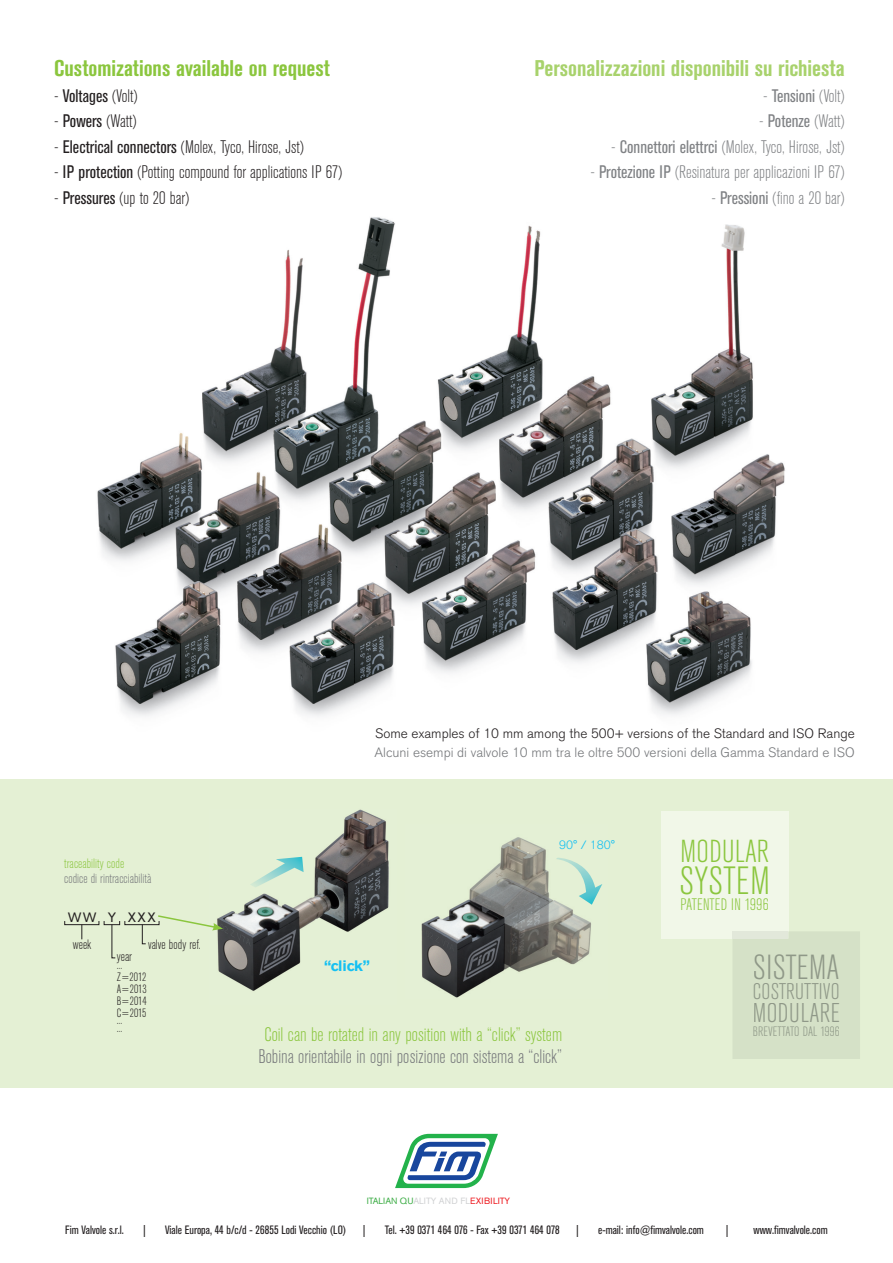
<style>
.page{position:relative;width:893px;height:1263px;background:#fff}
.page>*{position:absolute;margin:0;border:0;box-sizing:border-box;transform-origin:0 0}
.t1{font:300 condensed 39px "Akzidenz Grotesk BE";letter-spacing:.01em;color:#8bc63e}
.t2{font:300 condensed 34.5px "Akzidenz Grotesk BE";letter-spacing:.01em;color:#8f9888}
.t3{font:300 condensed 31.5px "Akzidenz Grotesk BE";letter-spacing:.01em;color:#8bc63e}
.t4{font:300 condensed 27px "Akzidenz Grotesk BE";letter-spacing:.02em;color:#8f9888}
.t5{font:700 condensed 22.5px "Akzidenz Grotesk BE";color:#a8d26c}
.t6{font:700 condensed 22.5px "Akzidenz Grotesk BE";color:#8bc63e}
.t7{font:300 condensed 22.5px "Akzidenz Grotesk BE";letter-spacing:.005em;color:#8f9888}
.t8{font:300 condensed 19.5px "Akzidenz Grotesk BE";color:#76787b}
.t9{font:300 condensed 19.5px "Akzidenz Grotesk BE";color:#8bc63e}
.t10{font:300 condensed 18px "Akzidenz Grotesk BE";color:#231f20}
.t11{font:300 condensed 18px "Akzidenz Grotesk BE";color:#808285}
.t12{font:condensed 18px "Akzidenz Grotesk BE";color:#231f20}
.t13{font:condensed 18px "Akzidenz Grotesk BE";color:#808285}
.t14{font:300 condensed 16.5px "Akzidenz Grotesk BE";letter-spacing:.005em;color:#8bc63e}
.t15{font:700 15px "Akzidenz Grotesk BE";color:#15c0f2}
.t16{font:300 13.5px "Akzidenz Grotesk BE";color:#76787b}
.t17{font:300 13.5px "Akzidenz Grotesk BE";color:#231f20}
.t18{font:300 condensed 13.5px "Akzidenz Grotesk BE";color:#76787b}
.t19{font:300 condensed 13.5px "Akzidenz Grotesk BE";color:#231f20}
.t20{font:300 condensed 13.5px "Akzidenz Grotesk BE";color:#8f9888}
.t21{font:300 condensed 13.5px "Akzidenz Grotesk BE";color:#8bc63e}
.t22{font:13.5px "Akzidenz Grotesk BE";color:#231f20}
.t23{font:condensed 12px "Akzidenz Grotesk BE";color:#231f20}
.t24{font:300 condensed 12px/12px "Akzidenz Grotesk BE";color:#231f20}
.t25{font:300 12px "Akzidenz Grotesk BE";color:#15c0f2}
.t26{font:9px "Akzidenz Grotesk BE";color:#d1d2d4}
.s1{font-weight:300}
.s2{font-weight:400}
.s3{color:#40ae49}
.s4{color:#ee1d23}
</style>
<div class="page">
<img style="left:97px;top:217px;width:688px;height:499px">
<div style="left:0;top:779px;width:893px;height:308px;background:#e4f0d4"></div>
<div style="left:661px;top:811px;width:127px;height:128px;background:#f1f7e8"></div>
<div style="left:733px;top:932px;width:127px;height:127px;background:#d5e1c7"></div>
<div style="left:732px;top:931px;width:56px;height:8px;background:#e2e8da"></div>
<div style="left:754px;top:954px;width:85px;height:25px;background:#d5e1c7"></div>
<div style="left:754px;top:983px;width:86px;height:16px;background:#d5e1c7"></div>
<div style="left:754px;top:1003px;width:85px;height:20px;background:#d5e1c7"></div>
<div style="left:754px;top:1026px;width:85px;height:10px;background:#d5e1c7"></div>
<img style="left:421px;top:837px;width:182px;height:161px">
<img style="left:556px;top:858px;width:46px;height:47px">
<img style="left:212px;top:809px;width:177px;height:182px">
<img style="left:250px;top:857px;width:54px;height:30px">
<svg style="left:395px;top:1134px;width:103px;height:54px"></svg>
<div style="left:64px;top:921px;width:35px;height:4px;border:1px solid #231f20"></div>
<div style="left:104px;top:921px;width:16px;height:4px;border:1px solid #231f20"></div>
<div style="left:124px;top:921px;width:35px;height:4px;border:1px solid #231f20"></div>
<svg style="left:81px;top:924px;width:1px;height:15px"></svg>
<svg style="left:111px;top:924px;width:5px;height:35px"></svg>
<svg style="left:142px;top:924px;width:4px;height:20px"></svg>
<svg style="left:156px;top:914px;width:67px;height:16px"></svg>
<h3 class="t6" style="left:54px;top:56px;width:277px">Customizations available on request</h3>
<h3 class="t12" style="left:54px;top:86px;width:85px"><span class="s1">-</span> Voltages <span class="s1">(Volt)</span></h3>
<h3 class="t10" style="left:54px;top:112px;width:84px">- <span class="s2">Powers</span> (Watt)</h3>
<h3 class="t10" style="left:54px;top:137px;width:251px">- <span class="s2">Electrical connectors</span> (Molex, Tyco, Hirose, Jst)</h3>
<h3 class="t10" style="left:54px;top:163px;width:289px">- <span class="s2">IP protection</span> (Potting compound for applications IP 67)</h3>
<h3 class="t10" style="left:54px;top:188px;width:137px">- <span class="s2">Pressures</span> (up to 20 bar)</h3>
<h3 class="t5" style="left:534px;top:56px;width:312px">Personalizzazioni disponibili su richiesta</h3>
<h3 class="t13" style="left:763px;top:86px;width:83px"><span class="s1">-</span> Tensioni <span class="s1">(Volt)</span></h3>
<h3 class="t11" style="left:759px;top:112px;width:87px">- <span class="s2">Potenze</span> (Watt)</h3>
<h3 class="t11" style="left:611px;top:137px;width:235px">- <span class="s2">Connettori elettrci</span> (Molex, Tyco, Hirose, Jst)</h3>
<h3 class="t11" style="left:590px;top:163px;width:256px">- <span class="s2">Protezione IP</span> (Resinatura per applicazioni IP 67)</h3>
<h3 class="t11" style="left:711px;top:188px;width:135px">- <span class="s2">Pressioni</span> (fino a 20 bar)</h3>
<p class="t17" style="left:375px;top:725px;width:481px">Some examples of 10 mm among the 500+ versions of the Standard and ISO Range</p>
<p class="t16" style="left:375px;top:745px;width:482px">Alcuni esempi di valvole 10 mm tra le oltre 500 versioni della Gamma Standard e ISO</p>
<p class="t21" style="left:64px;top:856px;width:62px">traceability code</p>
<p class="t18" style="left:64px;top:871px;width:89px">codice di rintracciabilità</p>
<p class="t22" style="left:68px;top:909px;width:90px">WW Y XXX</p>
<p class="t19" style="left:73px;top:937px;width:20px">week</p>
<p class="t19" style="left:148px;top:937px;width:54px">valve body ref.</p>
<p class="t19" style="left:117px;top:949px;width:17px">year</p>
<p class="t24" style="left:117px;top:959px;width:31px">...<br>Z=2012<br>A=2013<br>B=2014<br>C=2015</p>
<p class="t24" style="left:117px;top:1015px;width:7px">...</p>
<p class="t24" style="left:117px;top:1022px;width:7px">...</p>
<p class="t15" style="left:324px;top:957px;width:47px">“click”</p>
<p class="t25" style="left:559px;top:838px;width:58px">90° / 180°</p>
<h3 class="t9" style="left:264px;top:1024px;width:299px">Coil can be rotated in any position with a “click” system</h3>
<h3 class="t8" style="left:258px;top:1046px;width:305px">Bobina orientabile in ogni posizione con sistema a “click”</h3>
<p class="t26" style="left:367px;top:1195px;width:145px"><span class="s3">ITALIAN QU</span>ALITY AND FL<span class="s4">EXIBILITY</span></p>
<h3 class="t3" style="left:680px;top:834px;width:90px">MODULAR</h3>
<h1 class="t1" style="left:679px;top:859px;width:92px">SYSTEM</h1>
<h3 class="t14" style="left:681px;top:896px;width:89px">PATENTED IN 1996</h3>
<h2 class="t2" style="left:753px;top:948px;width:88px">SISTEMA</h2>
<h3 class="t7" style="left:753px;top:979px;width:88px">COSTRUTTIVO</h3>
<h3 class="t4" style="left:753px;top:998px;width:89px">MODULARE</h3>
<p class="t20" style="left:753px;top:1024px;width:88px">BREVETTATO DAL 1996</p>
<p class="t23" style="left:65px;top:1223px;width:60px">Fim Valvole s.r.l.</p>
<p class="t23" style="left:143px;top:1223px;width:4px">|</p>
<p class="t23" style="left:165px;top:1223px;width:183px">Viale Europa, 44 b/c/d - 26855 Lodi Vecchio (LO)</p>
<p class="t23" style="left:363px;top:1223px;width:4px">|</p>
<p class="t23" style="left:385px;top:1223px;width:176px">Tel. +39 0371 464 076 - Fax +39 0371 464 078</p>
<p class="t23" style="left:576px;top:1223px;width:4px">|</p>
<p class="t23" style="left:598px;top:1223px;width:107px">e-mail: info@fimvalvole.com</p>
<p class="t23" style="left:726px;top:1223px;width:4px">|</p>
<p class="t23" style="left:753px;top:1223px;width:76px">www.fimvalvole.com</p>
</div>
